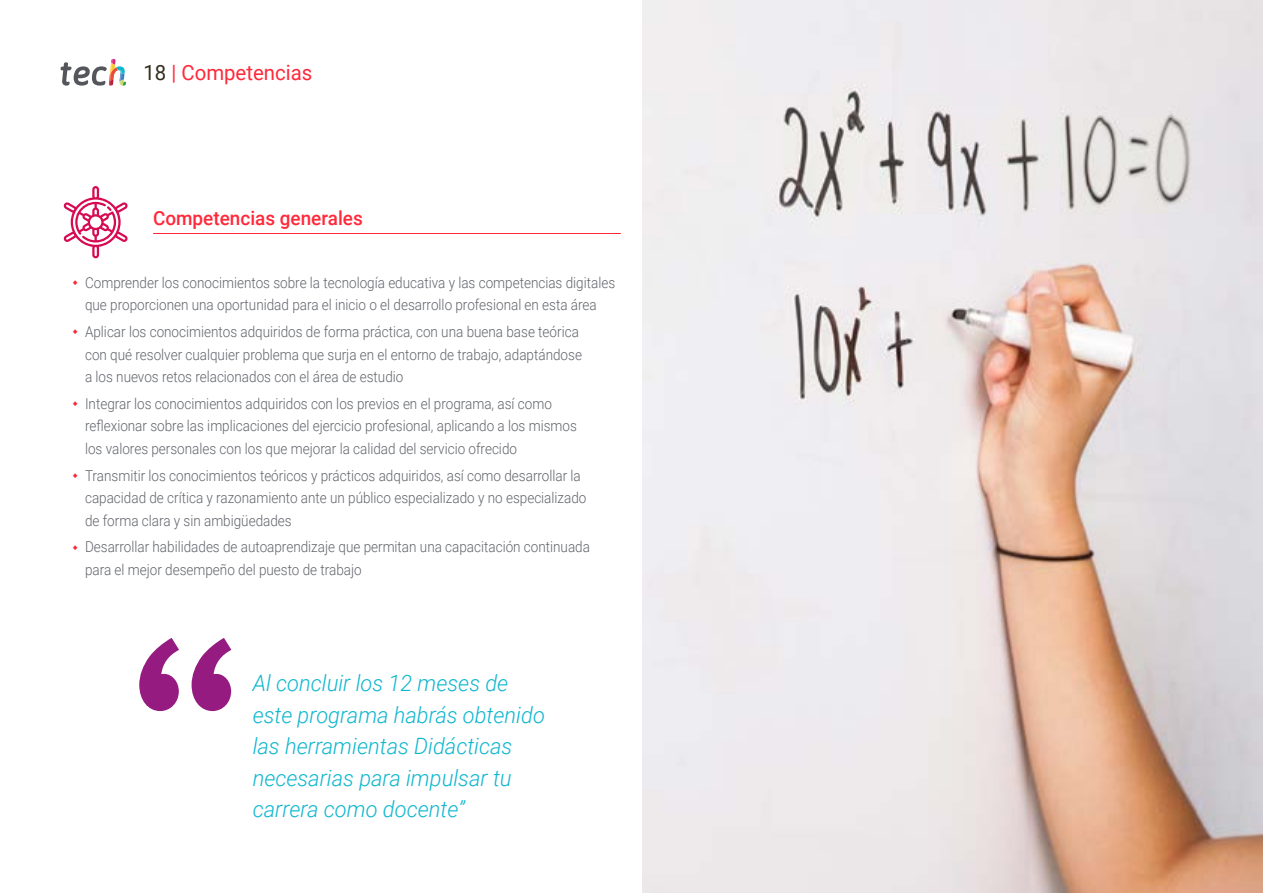
<style>
.page{position:relative;width:1263px;height:893px;background:#fff}
.page>*{position:absolute;margin:0;border:0;box-sizing:border-box;transform-origin:0 0}
.t1{font:italic 300 22.5px/31.5px "Roboto";color:#0fb6cf}
.t2{font:21px "Roboto";color:#ff293a}
.t3{font:500 19.5px "Roboto";color:#ff293a}
.t4{font:300 15px/22.5px "Roboto";color:#61646a;scale:.9 1}
.s1{color:#312e20}
</style>
<div class="page">
<hr style="left:153px;top:233px;width:468px;height:1px;background:#ff293a">
<svg style="left:63px;top:186px;width:65px;height:72px"></svg>
<img style="left:642px;top:0;width:621px;height:893px">
<svg style="left:61px;top:59px;width:65px;height:27px"></svg>
<svg style="left:139px;top:638px;width:92px;height:73px"></svg>
<h2 class="t2" style="left:144px;top:57px;width:170px"><span class="s1">18</span> | Competencias</h2>
<h3 class="t3" style="left:153px;top:205px;width:211px">Competencias generales</h3>
<p class="t4" style="left:85px;top:271px;width:590px">Comprender los conocimientos sobre la tecnología educativa y las competencias digitales que proporcionen una oportunidad para el inicio o el desarrollo profesional en esta área</p>
<p class="t4" style="left:85px;top:320px;width:554px">Aplicar los conocimientos adquiridos de forma práctica, con una buena base teórica con qué resolver cualquier problema que surja en el entorno de trabajo, adaptándose a los nuevos retos relacionados con el área de estudio</p>
<p class="t4" style="left:85px;top:392px;width:548px">Integrar los conocimientos adquiridos con los previos en el programa, así como reflexionar sobre las implicaciones del ejercicio profesional, aplicando a los mismos los valores personales con los que mejorar la calidad del servicio ofrecido</p>
<p class="t4" style="left:85px;top:463px;width:559px">Transmitir los conocimientos teóricos y prácticos adquiridos, así como desarrollar la capacidad de crítica y razonamiento ante un público especializado y no especializado de forma clara y sin ambigüedades</p>
<p class="t4" style="left:85px;top:535px;width:563px">Desarrollar habilidades de autoaprendizaje que permitan una capacitación continuada para el mejor desempeño del puesto de trabajo</p>
<h1 class="t1" style="left:253px;top:667px;width:294px">Al concluir los 12 meses de este programa habrás obtenido las herramientas Didácticas necesarias para impulsar tu carrera como docente”</h1>
</div>
